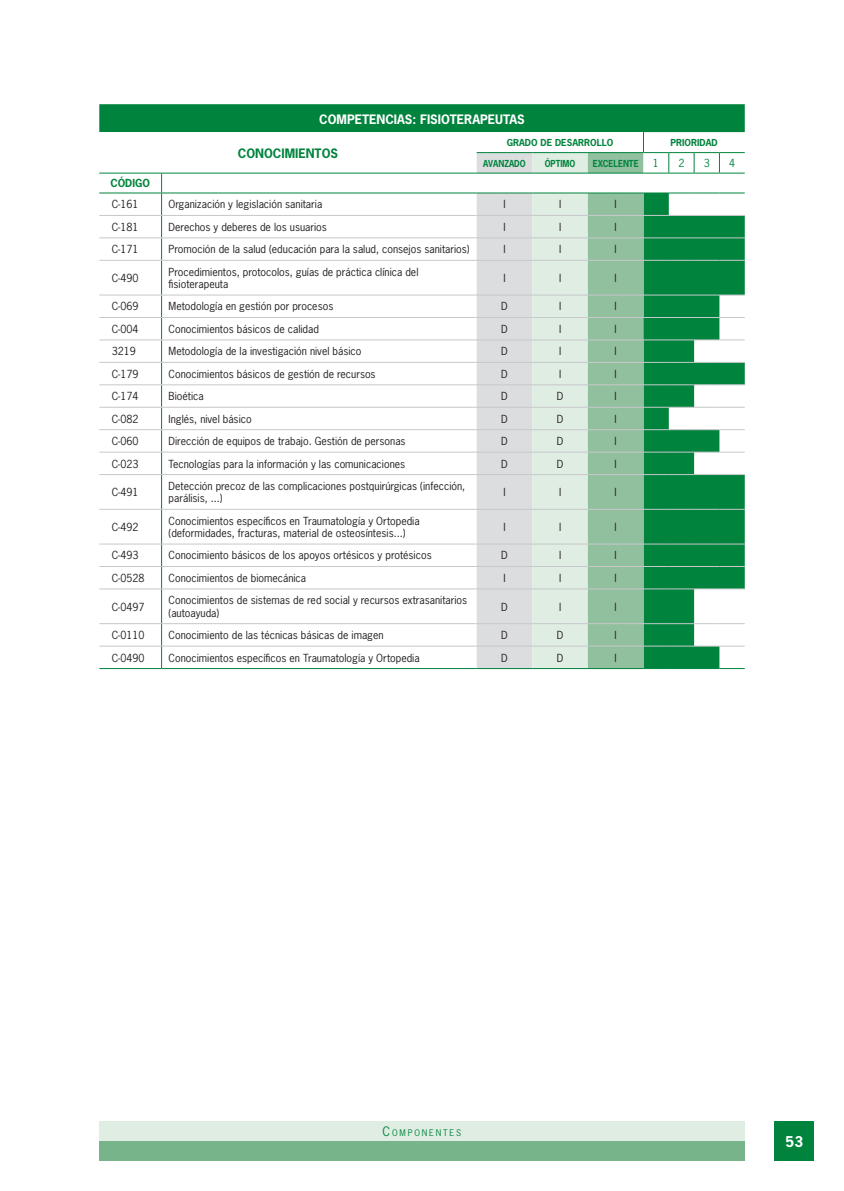
<style>
.page{position:relative;width:844px;height:1191px;background:#fff}
.page>*{position:absolute;margin:0;border:0;box-sizing:border-box;transform-origin:0 0}
.t1{font:700 14px "News Gothic";color:#fff}
.t2{font:700 12.25px "News Gothic";color:#fff}
.t3{font:700 12.25px "News Gothic";color:#00843d}
.t4{font:10.5px/12.2px "News Gothic";color:#231f20}
.t5{font:700 10.5px "News Gothic";color:#00843d}
.t6{font:10.5px "News Gothic";color:#00843d}
.t7{font:700 9.1px "News Gothic";color:#00843d}
.t8{font:700 9.1px "News Gothic";color:#00843d;scale:.9 1}
.t9{font:8.58px "News Gothic";letter-spacing:.215em;color:#00843d}
.s1{font-size:12.25px}
</style>
<div class="page">
<div style="left:774px;top:1121px;width:40px;height:40px;background:#00843d"></div>
<div style="left:99px;top:1141px;width:645px;height:20px;background:#77b48a"></div>
<div style="left:99px;top:1121px;width:645px;height:20px;background:#e0ede2"></div>
<div style="left:99px;top:104px;width:645px;height:28px;background:#00843d"></div>
<svg style="left:99px;top:132px;width:645px;height:537px"></svg>
<p class="t2" style="left:319px;top:111px;width:207px">COMPETENCIAS: FISIOTERAPEUTAS</p>
<p class="t3" style="left:238px;top:145px;width:102px">CONOCIMIENTOS</p>
<p class="t7" style="left:506px;top:137px;width:108px">GRADO DE DESARROLLO</p>
<p class="t7" style="left:670px;top:137px;width:49px">PRIORIDAD</p>
<p class="t8" style="left:483px;top:157px;width:49px">AVANZADO</p>
<p class="t8" style="left:544px;top:157px;width:36px">ÓPTIMO</p>
<p class="t8" style="left:592px;top:157px;width:52px">EXCELENTE</p>
<p class="t6" style="left:652px;top:156px;width:8px">1</p>
<p class="t6" style="left:678px;top:156px;width:8px">2</p>
<p class="t6" style="left:703px;top:156px;width:8px">3</p>
<p class="t6" style="left:729px;top:156px;width:8px">4</p>
<p class="t5" style="left:110px;top:176px;width:41px">CÓDIGO</p>
<p class="t4" style="left:112px;top:198px;width:28px">C-161</p>
<p class="t4" style="left:168px;top:198px;width:155px">Organización y legislación sanitaria</p>
<p class="t4" style="left:503px;top:198px;width:4px">I</p>
<p class="t4" style="left:559px;top:198px;width:4px">I</p>
<p class="t4" style="left:614px;top:198px;width:4px">I</p>
<p class="t4" style="left:112px;top:221px;width:28px">C-181</p>
<p class="t4" style="left:168px;top:221px;width:160px">Derechos y deberes de los usuarios</p>
<p class="t4" style="left:503px;top:221px;width:4px">I</p>
<p class="t4" style="left:559px;top:221px;width:4px">I</p>
<p class="t4" style="left:614px;top:221px;width:4px">I</p>
<p class="t4" style="left:112px;top:243px;width:28px">C-171</p>
<p class="t4" style="left:168px;top:243px;width:302px">Promoción de la salud (educación para la salud, consejos sanitarios)</p>
<p class="t4" style="left:503px;top:243px;width:4px">I</p>
<p class="t4" style="left:559px;top:243px;width:4px">I</p>
<p class="t4" style="left:614px;top:243px;width:4px">I</p>
<p class="t4" style="left:112px;top:272px;width:28px">C-490</p>
<p class="t4" style="left:168px;top:266px;width:251px">Procedimientos, protocolos, guías de práctica clínica del fisioterapeuta</p>
<p class="t4" style="left:503px;top:272px;width:4px">I</p>
<p class="t4" style="left:559px;top:272px;width:4px">I</p>
<p class="t4" style="left:614px;top:272px;width:4px">I</p>
<p class="t4" style="left:112px;top:300px;width:28px">C-069</p>
<p class="t4" style="left:168px;top:300px;width:166px">Metodología en gestión por procesos</p>
<p class="t4" style="left:501px;top:300px;width:8px">D</p>
<p class="t4" style="left:559px;top:300px;width:4px">I</p>
<p class="t4" style="left:614px;top:300px;width:4px">I</p>
<p class="t4" style="left:112px;top:323px;width:28px">C-004</p>
<p class="t4" style="left:168px;top:323px;width:152px">Conocimientos básicos de calidad</p>
<p class="t4" style="left:501px;top:323px;width:8px">D</p>
<p class="t4" style="left:559px;top:323px;width:4px">I</p>
<p class="t4" style="left:614px;top:323px;width:4px">I</p>
<p class="t4" style="left:112px;top:345px;width:26px">3219</p>
<p class="t4" style="left:168px;top:345px;width:194px">Metodología de la investigación nivel básico</p>
<p class="t4" style="left:501px;top:345px;width:8px">D</p>
<p class="t4" style="left:559px;top:345px;width:4px">I</p>
<p class="t4" style="left:614px;top:345px;width:4px">I</p>
<p class="t4" style="left:112px;top:368px;width:28px">C-179</p>
<p class="t4" style="left:168px;top:368px;width:208px">Conocimientos básicos de gestión de recursos</p>
<p class="t4" style="left:501px;top:368px;width:8px">D</p>
<p class="t4" style="left:559px;top:368px;width:4px">I</p>
<p class="t4" style="left:614px;top:368px;width:4px">I</p>
<p class="t4" style="left:112px;top:390px;width:28px">C-174</p>
<p class="t4" style="left:168px;top:390px;width:37px">Bioética</p>
<p class="t4" style="left:501px;top:390px;width:8px">D</p>
<p class="t4" style="left:556px;top:390px;width:8px">D</p>
<p class="t4" style="left:614px;top:390px;width:4px">I</p>
<p class="t4" style="left:112px;top:412px;width:28px">C-082</p>
<p class="t4" style="left:168px;top:412px;width:85px">Inglés, nivel básico</p>
<p class="t4" style="left:501px;top:412px;width:8px">D</p>
<p class="t4" style="left:556px;top:412px;width:8px">D</p>
<p class="t4" style="left:614px;top:412px;width:4px">I</p>
<p class="t4" style="left:112px;top:435px;width:28px">C-060</p>
<p class="t4" style="left:168px;top:435px;width:238px">Dirección de equipos de trabajo. Gestión de personas</p>
<p class="t4" style="left:501px;top:435px;width:8px">D</p>
<p class="t4" style="left:556px;top:435px;width:8px">D</p>
<p class="t4" style="left:614px;top:435px;width:4px">I</p>
<p class="t4" style="left:112px;top:457px;width:28px">C-023</p>
<p class="t4" style="left:168px;top:457px;width:238px">Tecnologías para la información y las comunicaciones</p>
<p class="t4" style="left:501px;top:457px;width:8px">D</p>
<p class="t4" style="left:556px;top:457px;width:8px">D</p>
<p class="t4" style="left:614px;top:457px;width:4px">I</p>
<p class="t4" style="left:112px;top:486px;width:28px">C-491</p>
<p class="t4" style="left:168px;top:480px;width:298px">Detección precoz de las complicaciones postquirúrgicas (infección, parálisis, ...)</p>
<p class="t4" style="left:503px;top:486px;width:4px">I</p>
<p class="t4" style="left:559px;top:486px;width:4px">I</p>
<p class="t4" style="left:614px;top:486px;width:4px">I</p>
<p class="t4" style="left:112px;top:521px;width:28px">C-492</p>
<p class="t4" style="left:168px;top:514px;width:252px">Conocimientos específicos en Traumatología y Ortopedia (deformidades, fracturas, material de osteosíntesis...)</p>
<p class="t4" style="left:503px;top:521px;width:4px">I</p>
<p class="t4" style="left:559px;top:521px;width:4px">I</p>
<p class="t4" style="left:614px;top:521px;width:4px">I</p>
<p class="t4" style="left:112px;top:549px;width:28px">C-493</p>
<p class="t4" style="left:168px;top:549px;width:264px">Conocimiento básicos de los apoyos ortésicos y protésicos</p>
<p class="t4" style="left:501px;top:549px;width:8px">D</p>
<p class="t4" style="left:559px;top:549px;width:4px">I</p>
<p class="t4" style="left:614px;top:549px;width:4px">I</p>
<p class="t4" style="left:112px;top:572px;width:34px">C-0528</p>
<p class="t4" style="left:168px;top:572px;width:139px">Conocimientos de biomecánica</p>
<p class="t4" style="left:503px;top:572px;width:4px">I</p>
<p class="t4" style="left:559px;top:572px;width:4px">I</p>
<p class="t4" style="left:614px;top:572px;width:4px">I</p>
<p class="t4" style="left:112px;top:600px;width:34px">C-0497</p>
<p class="t4" style="left:168px;top:594px;width:300px">Conocimientos de sistemas de red social y recursos extrasanitarios (autoayuda)</p>
<p class="t4" style="left:501px;top:600px;width:8px">D</p>
<p class="t4" style="left:559px;top:600px;width:4px">I</p>
<p class="t4" style="left:614px;top:600px;width:4px">I</p>
<p class="t4" style="left:112px;top:629px;width:34px">C-0110</p>
<p class="t4" style="left:168px;top:629px;width:216px">Conocimiento de las técnicas básicas de imagen</p>
<p class="t4" style="left:501px;top:629px;width:8px">D</p>
<p class="t4" style="left:556px;top:629px;width:8px">D</p>
<p class="t4" style="left:614px;top:629px;width:4px">I</p>
<p class="t4" style="left:112px;top:651px;width:34px">C-0490</p>
<p class="t4" style="left:168px;top:651px;width:252px">Conocimientos específicos en Traumatología y Ortopedia</p>
<p class="t4" style="left:501px;top:651px;width:8px">D</p>
<p class="t4" style="left:556px;top:651px;width:8px">D</p>
<p class="t4" style="left:614px;top:651px;width:4px">I</p>
<p class="t9" style="left:382px;top:1127px;width:80px"><span class="s1">C</span>OMPONENTES</p>
<h1 class="t1" style="left:785px;top:1132px;width:19px">53</h1>
</div>
